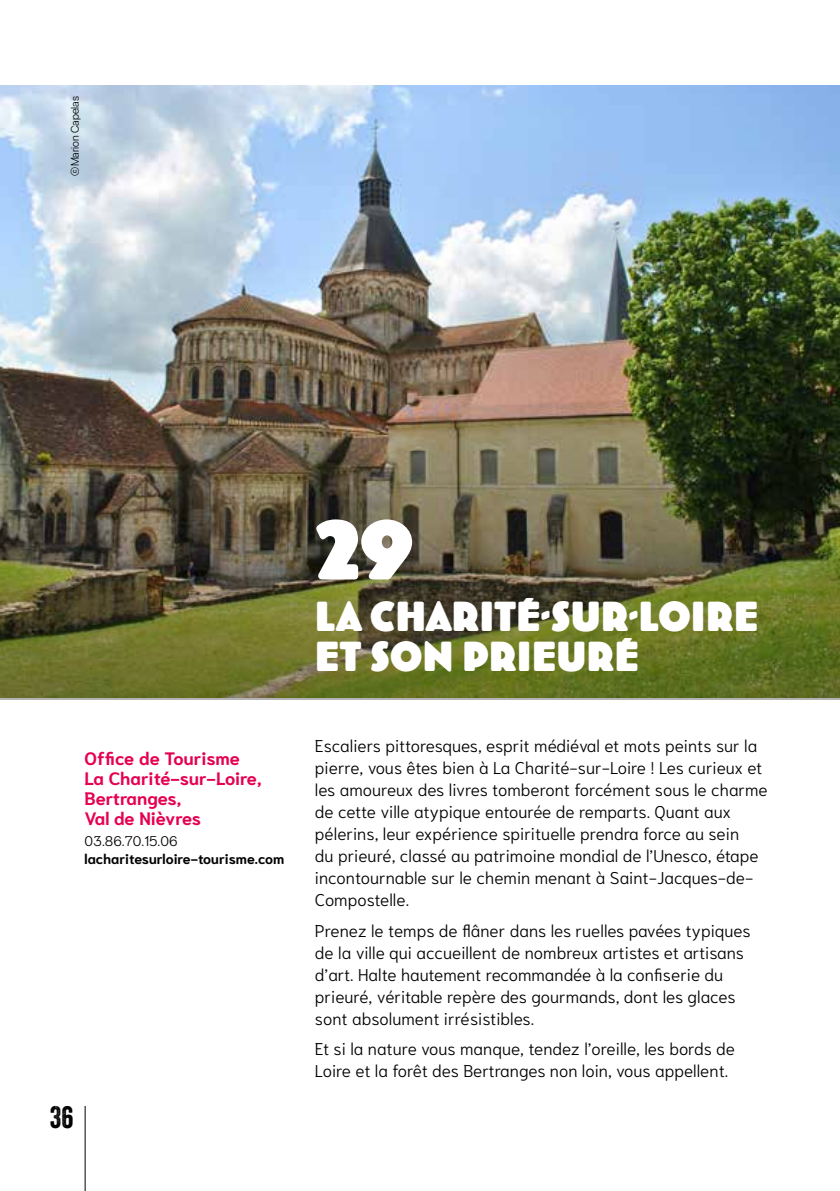
<style>
.page{position:relative;width:840px;height:1191px;background:#fff}
.page>*{position:absolute;margin:0;border:0;box-sizing:border-box;transform-origin:0 0}
.t1{font:80px "Bovine Round MVB";color:#fff}
.t2{font:40px/40px "Bovine Round MVB";color:#fff}
.t3{font:30px "Veneer";color:#000}
.t4{font:700 18px/20px "Niramit";color:#e50051}
.t5{font:300 17px/22px "Niramit";color:#000}
.t6{font:700 14px "Niramit";color:#000}
.t7{font:300 14px "Niramit";color:#000}
.t8{font:11px "SF Pro";color:#000}
</style>
<div class="page">
<hr style="left:85px;top:1106px;width:1px;height:85px;background:#000">
<img style="left:0;top:85px;width:839px;height:339px">
<img style="left:0;top:424px;width:839px;height:275px">
<p class="t8" style="left:69px;top:176px;width:81px;rotate:-90deg">©Marion Capelas</p>
<p class="t4" style="left:85px;top:748px;width:178px">Office de Tourisme<br>La Charité-sur-Loire,<br>Bertranges,<br>Val de Nièvres</p>
<p class="t7" style="left:85px;top:829px;width:94px">03.86.70.15.06</p>
<p class="t6" style="left:85px;top:850px;width:201px">lacharitesurloire-tourisme.com</p>
<h3 class="t3" style="left:50px;top:1099px;width:25px">36</h3>
<h1 class="t1" style="left:315px;top:509px;width:100px">29</h1>
<h2 class="t2" style="left:315px;top:598px;width:445px">LA CHARITÉ-SUR-LOIRE<br>ET SON PRIEURÉ</h2>
<p class="t5" style="left:315px;top:735px;width:454px">Escaliers pittoresques, esprit médiéval et mots peints sur la pierre, vous êtes bien à La Charité-sur-Loire ! Les curieux et les amoureux des livres tomberont forcément sous le charme de cette ville atypique entourée de remparts. Quant aux pélerins, leur expérience spirituelle prendra force au sein<br>du prieuré, classé au patrimoine mondial de l’Unesco, étape incontournable sur le chemin menant à Saint-Jacques-de-Compostelle.</p>
<p class="t5" style="left:315px;top:919px;width:437px">Prenez le temps de flâner dans les ruelles pavées typiques de la ville qui accueillent de nombreux artistes et artisans d’art. Halte hautement recommandée à la confiserie du prieuré, véritable repère des gourmands, dont les glaces sont absolument irrésistibles.</p>
<p class="t5" style="left:315px;top:1038px;width:421px">Et si la nature vous manque, tendez l’oreille, les bords de<br>Loire et la forêt des Bertranges non loin, vous appellent.</p>
</div>
